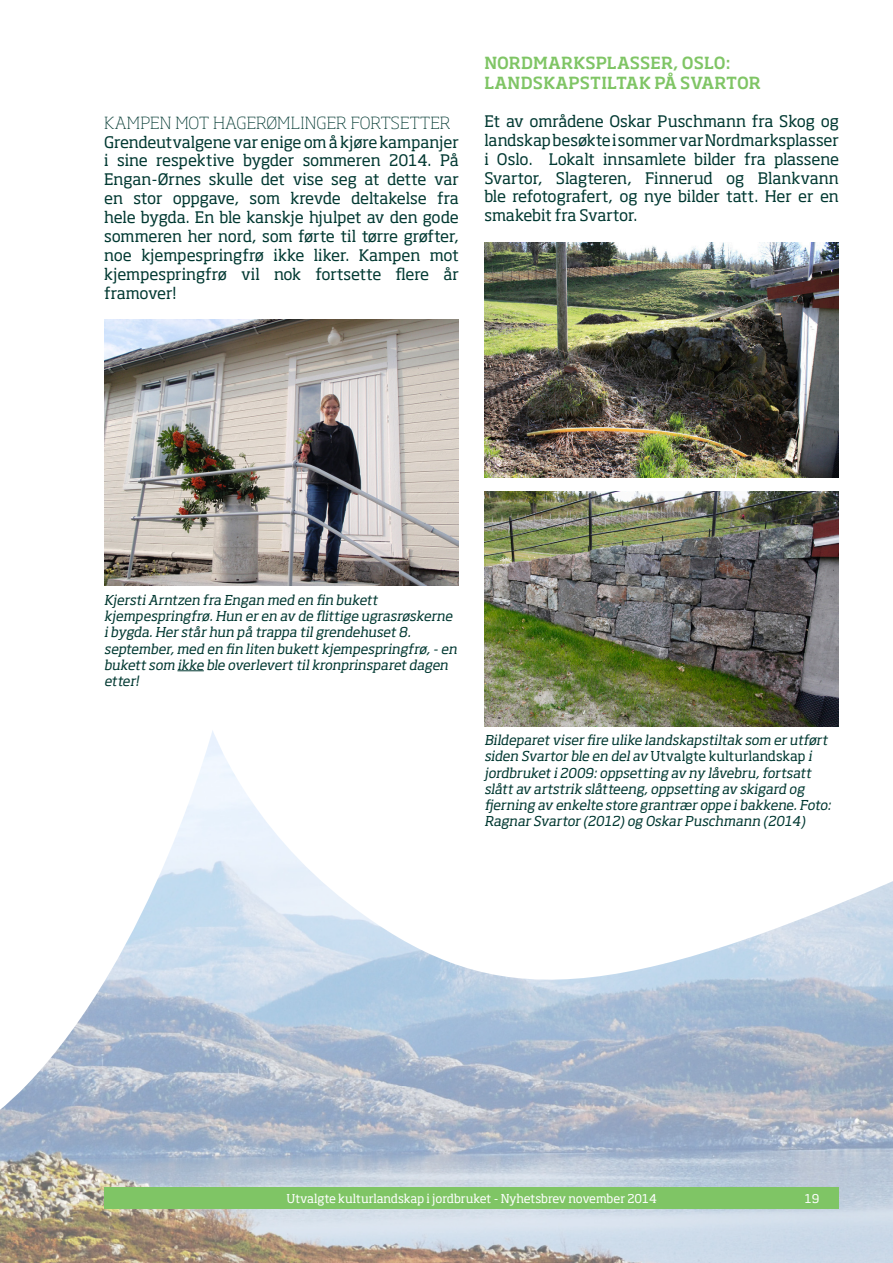
<style>
.page{position:relative;width:893px;height:1263px;background:#fff}
.page>*{position:absolute;margin:0;border:0;box-sizing:border-box;transform-origin:0 0}
.t1{font:500 16.5px "Soho Pro";letter-spacing:.015em;color:#7fc565}
.t2{font:200 16.5px "Soho Pro";letter-spacing:.015em;color:#003831}
.t3{font:15.75px/18.9px "Soho Pro";letter-spacing:-.01em;color:#003831;text-align:justify}
.t4{font:italic 13.5px/16.2px "Soho Pro";color:#003831}
.t5{font:12px "Soho Pro";letter-spacing:-.01em;color:#fff}
.s1{font-style:normal}
</style>
<div class="page">
<img style="left:0;top:730px;width:893px;height:533px">
<div style="left:104px;top:1188px;width:735px;height:21px;background:#7fc565"></div>
<img style="left:104px;top:320px;width:355px;height:266px">
<svg style="left:177px;top:670px;width:27px;height:1px"></svg>
<img style="left:484px;top:243px;width:355px;height:234px">
<img style="left:484px;top:491px;width:355px;height:235px">
<p class="t2" style="left:104px;top:110px;width:348px">KAMPEN MOT HAGERØMLINGER FORTSETTER</p>
<p class="t3" style="left:104px;top:132px;width:356px">Grendeutvalgene var enige om å kjøre kampanjer i sine respektive bygder sommeren 2014. På Engan-Ørnes skulle det vise seg at dette var en stor oppgave, som krevde deltakelse fra hele bygda. En ble kanskje hjulpet av den gode sommeren her nord, som førte til tørre grøfter, noe kjempespringfrø ikke liker. Kampen mot kjempespringfrø vil nok fortsette flere år framover!</p>
<p class="t1" style="left:484px;top:51px;width:248px">NORDMARKSPLASSER, OSLO:</p>
<p class="t1" style="left:484px;top:71px;width:278px">LANDSKAPSTILTAK PÅ SVARTOR</p>
<p class="t3" style="left:484px;top:111px;width:356px">Et av områdene Oskar Puschmann fra Skog og landskap besøkte i sommer var Nordmarksplasser i Oslo. Lokalt innsamlete bilder fra plassene Svartor, Slagteren, Finnerud og Blankvann ble refotografert, og nye bilder tatt. Her er en smakebit fra Svartor.</p>
<p class="t4" style="left:104px;top:591px;width:357px">Kj erstiArntzen fra Engan med en fin bukett<br>kj empespringfrø.Hun er en av de flittige ugrasrøskerne ibygda.Her står hun på trappa tilgrendehuset 8. september,med en fin liten bukett kj empespringfrø,- en bukett som ikke ble overlevert tilkronprinsparet dagen etter!</p>
<p class="t4" style="left:484px;top:731px;width:351px">Bildeparet viser fire ulike landskapstiltak som er utført siden Svartor ble en delav <span class="s1">Utvalgte kulturlandskap</span> i<br>j ordbruket i2009:oppsetting av ny låvebru,fortsatt slått av artstrik slåtteeng,oppsetting av skigard og fjerning av enkelte store grantrær oppe ibakkene.Foto:<br>Ragnar Svartor (2012)og Oskar Puschmann (2014)</p>
<p class="t5" style="left:286px;top:1190px;width:372px">Utvalgte kulturlandskap i jordbruket - Nyhetsbrev november 2014</p>
<p class="t5" style="left:805px;top:1190px;width:16px">19</p>
</div>
